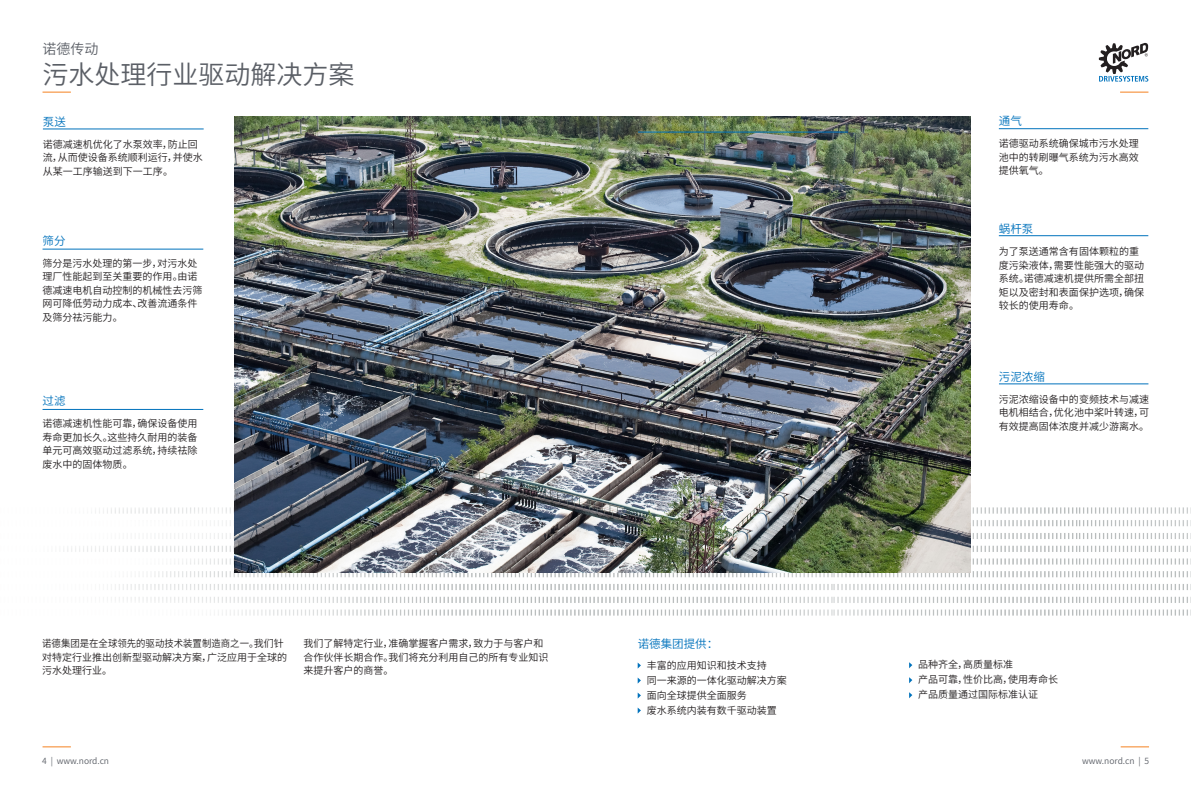
<style>
.page{position:relative;width:1191px;height:792px;background:#fff}
.page>*{position:absolute;margin:0;border:0;box-sizing:border-box;transform-origin:0 0}
.t1{font:26px "Source Han Sans CN";color:#5b5f66}
.t2{font:14px "Source Han Sans CN";color:#5b5f66}
.t3{font:11.5px "Source Han Sans CN";color:#0072bc}
.t4{font:10px/13.5px "Source Han Sans CN";color:#231f20}
.t5{font:10px/13.5px "Source Han Sans CN";color:#231f20;scale:.94 1}
.t6{font:8.5px "Source Han Sans CN";color:#5b5f66}
</style>
<div class="page">
<svg style="left:43px;top:746px;width:28px;height:1px"></svg>
<svg style="left:43px;top:92px;width:28px;height:1px"></svg>
<svg style="left:1120px;top:92px;width:28px;height:1px"></svg>
<svg style="left:1120px;top:746px;width:29px;height:1px"></svg>
<svg style="left:1098px;top:43px;width:50px;height:39px"></svg>
<img style="left:63px;top:507px;width:520px;height:109px">
<img style="left:583px;top:505px;width:608px;height:111px">
<img style="left:234px;top:117px;width:736px;height:455px">
<hr style="left:998px;top:129px;width:150px;height:1px;background:#0072bc">
<hr style="left:43px;top:249px;width:160px;height:1px;background:#0072bc">
<hr style="left:638px;top:132px;width:210px;height:1px;background:#0072bc">
<hr style="left:998px;top:236px;width:150px;height:1px;background:#0072bc">
<hr style="left:43px;top:409px;width:160px;height:1px;background:#0072bc">
<hr style="left:999px;top:384px;width:149px;height:1px;background:#0072bc">
<svg style="left:637px;top:663px;width:4px;height:6px"></svg>
<svg style="left:637px;top:678px;width:4px;height:6px"></svg>
<svg style="left:637px;top:693px;width:4px;height:6px"></svg>
<svg style="left:637px;top:708px;width:4px;height:6px"></svg>
<svg style="left:909px;top:662px;width:3px;height:6px"></svg>
<svg style="left:909px;top:677px;width:3px;height:6px"></svg>
<svg style="left:909px;top:692px;width:3px;height:6px"></svg>
<hr style="left:43px;top:129px;width:161px;height:1px;background:#0072bc">
<h2 class="t2" style="left:43px;top:41px;width:57px">诺德传动</h2>
<h1 class="t1" style="left:43px;top:60px;width:313px">污水处理行业驱动解决方案</h1>
<p class="t3" style="left:43px;top:115px;width:25px">泵送</p>
<p class="t4" style="left:43px;top:137px;width:162px">诺德减速机优化了水泵效率，防止回流，从而使设备系统顺利运行，并使水从某一工序输送到下一工序。</p>
<p class="t3" style="left:43px;top:234px;width:25px">筛分</p>
<p class="t4" style="left:43px;top:257px;width:161px">筛分是污水处理的第一步，对污水处理厂性能起到至关重要的作用。由诺德减速电机自动控制的机械性去污筛网可降低劳动力成本、改善流通条件及筛分祛污能力。</p>
<p class="t3" style="left:43px;top:394px;width:25px">过滤</p>
<p class="t4" style="left:43px;top:417px;width:156px;text-align:justify">诺德减速机性能可靠，确保设备使用寿命更加长久。这些持久耐用的装备单元可高效驱动过滤系统，持续祛除废水中的固体物质。</p>
<p class="t5" style="left:42px;top:637px;width:262px">诺德集团是在全球领先的驱动技术装置制造商之一。我们针对特定行业推出创新型驱动解决方案，广泛应用于全球的污水处理行业。</p>
<p class="t4" style="left:303px;top:637px;width:246px">我们了解特定行业，准确掌握客户需求，致力于与客户和合作伙伴长期合作。我们将充分利用自己的所有专业知识来提升客户的商誉。</p>
<p class="t3" style="left:637px;top:637px;width:82px">诺德集团提供：</p>
<p class="t4" style="left:646px;top:658px;width:121px">丰富的应用知识和技术支持</p>
<p class="t4" style="left:646px;top:673px;width:141px">同一来源的一体化驱动解决方案</p>
<p class="t4" style="left:646px;top:688px;width:101px">面向全球提供全面服务</p>
<p class="t4" style="left:646px;top:703px;width:131px">废水系统内装有数千驱动装置</p>
<p class="t3" style="left:998px;top:115px;width:24px">通气</p>
<p class="t4" style="left:998px;top:137px;width:141px;text-align:justify">诺德驱动系统确保城市污水处理池中的转刷曝气系统为污水高效提供氧气。</p>
<p class="t3" style="left:999px;top:222px;width:36px">蜗杆泵</p>
<p class="t4" style="left:999px;top:245px;width:146px">为了泵送通常含有固体颗粒的重度污染液体，需要性能强大的驱动系统。诺德减速机提供所需全部扭矩以及密封和表面保护选项，确保较长的使用寿命。</p>
<p class="t3" style="left:999px;top:370px;width:47px">污泥浓缩</p>
<p class="t4" style="left:999px;top:392px;width:152px;text-align:justify">污泥浓缩设备中的变频技术与减速电机相结合，优化池中桨叶转速，可有效提高固体浓度并减少游离水。</p>
<p class="t4" style="left:918px;top:658px;width:96px">品种齐全，高质量标准</p>
<p class="t4" style="left:918px;top:673px;width:141px">产品可靠，性价比高，使用寿命长</p>
<p class="t4" style="left:918px;top:688px;width:121px">产品质量通过国际标准认证</p>
<p class="t6" style="left:42px;top:756px;width:68px">4 | www.nord.cn</p>
<p class="t6" style="left:1082px;top:756px;width:68px">www.nord.cn | 5</p>
</div>
